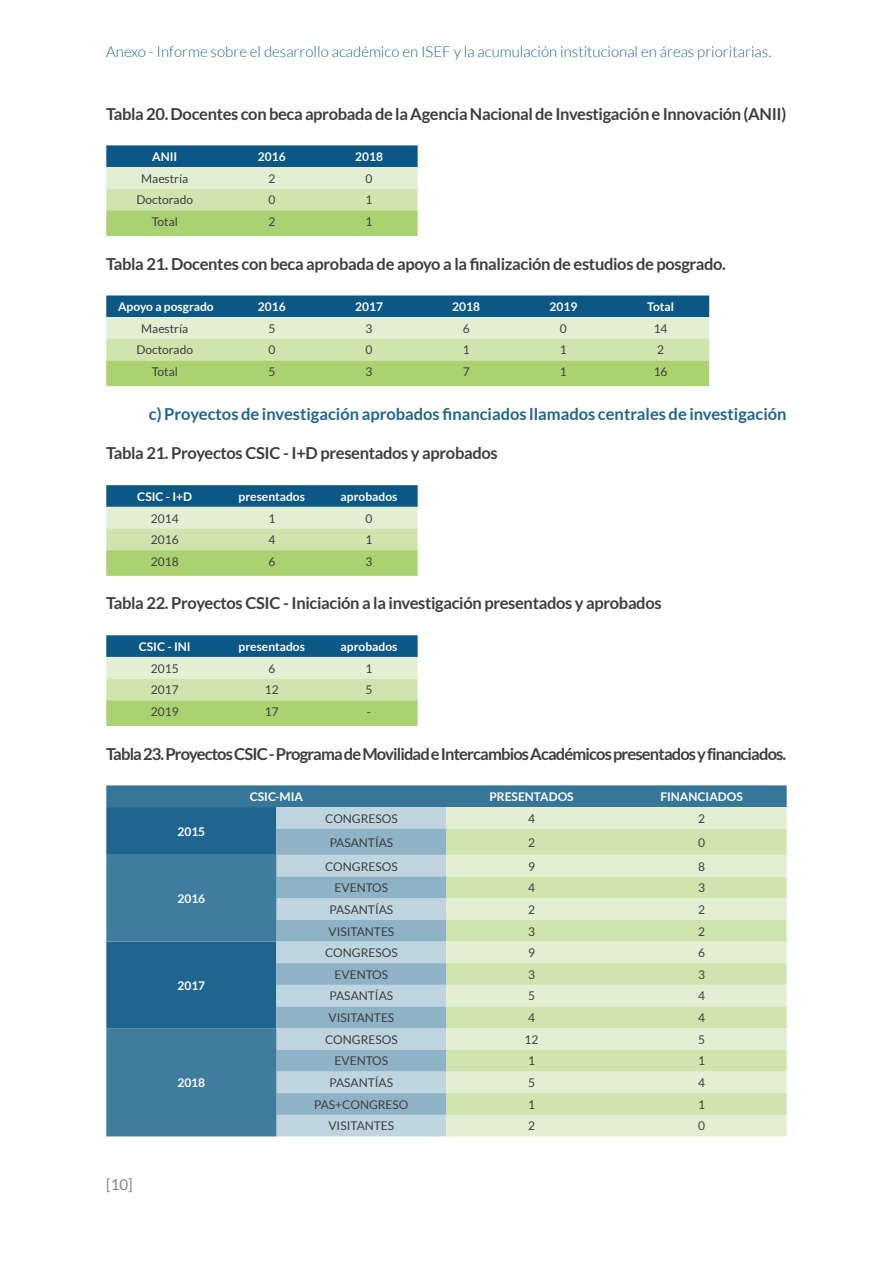
<style>
.page{position:relative;width:893px;height:1263px;background:#fff}
.page>*{position:absolute;margin:0;border:0;box-sizing:border-box;transform-origin:0 0}
.t1{font:700 16.5px "Lato";letter-spacing:-.02em;color:#3e3e3f}
.t2{font:700 16.5px "Lato";letter-spacing:-.05em;color:#3e3e3f}
.t3{font:700 16.5px "Lato";color:#1e6690}
.t4{font:300 15px "Lato";color:#1e6690}
.t5{font:15px "Lato";color:#808285}
.t6{font:12px "Lato";color:#3e3e3f}
.t7{font:700 12px "Lato";color:#fff}
</style>
<div class="page">
<svg style="left:106px;top:145px;width:312px;height:91px;background:#9bc09c"></svg>
<svg style="left:106px;top:295px;width:603px;height:91px;background:#9bc09c"></svg>
<svg style="left:106px;top:485px;width:312px;height:91px;background:#9bc09c"></svg>
<svg style="left:106px;top:635px;width:312px;height:91px;background:#9bc09c"></svg>
<svg style="left:106px;top:785px;width:681px;height:70px;background:#2f7297"></svg>
<div style="left:276px;top:807px;width:170px;height:329px;background:#bed5df"></div>
<div style="left:446px;top:807px;width:341px;height:329px;background:#e3efd2"></div>
<svg style="left:276px;top:829px;width:170px;height:286px;background:#a4c2d1"></svg>
<svg style="left:446px;top:829px;width:341px;height:286px;background:#d8e9be"></svg>
<svg style="left:106px;top:855px;width:170px;height:281px;background:#35759a"></svg>
<p class="t4" style="left:106px;top:43px;width:666px">Anexo - Informe sobre el desarrollo académico en ISEF y la acumulación institucional en áreas prioritarias.</p>
<p class="t1" style="left:106px;top:104px;width:682px">Tabla 20. Docentes con beca aprobada de la Agencia Nacional de Investigación e Innovación (ANII)</p>
<p class="t7" style="left:152px;top:150px;width:27px">ANII</p>
<p class="t7" style="left:258px;top:150px;width:29px">2016</p>
<p class="t7" style="left:355px;top:150px;width:29px">2018</p>
<p class="t6" style="left:141px;top:172px;width:49px">Maestría</p>
<p class="t6" style="left:268px;top:172px;width:8px">2</p>
<p class="t6" style="left:366px;top:172px;width:8px">0</p>
<p class="t6" style="left:137px;top:193px;width:58px">Doctorado</p>
<p class="t6" style="left:268px;top:193px;width:8px">0</p>
<p class="t6" style="left:366px;top:193px;width:8px">1</p>
<p class="t6" style="left:152px;top:215px;width:28px">Total</p>
<p class="t6" style="left:268px;top:215px;width:8px">2</p>
<p class="t6" style="left:366px;top:215px;width:8px">1</p>
<p class="t1" style="left:106px;top:254px;width:621px">Tabla 21. Docentes con beca aprobada de apoyo a la finalización de estudios de posgrado.</p>
<p class="t7" style="left:118px;top:300px;width:97px">Apoyo a posgrado</p>
<p class="t7" style="left:258px;top:300px;width:29px">2016</p>
<p class="t7" style="left:355px;top:300px;width:29px">2017</p>
<p class="t7" style="left:452px;top:300px;width:29px">2018</p>
<p class="t7" style="left:549px;top:300px;width:29px">2019</p>
<p class="t7" style="left:647px;top:300px;width:28px">Total</p>
<p class="t6" style="left:141px;top:322px;width:49px">Maestría</p>
<p class="t6" style="left:268px;top:322px;width:8px">5</p>
<p class="t6" style="left:366px;top:322px;width:8px">3</p>
<p class="t6" style="left:463px;top:322px;width:8px">6</p>
<p class="t6" style="left:560px;top:322px;width:8px">0</p>
<p class="t6" style="left:654px;top:322px;width:15px">14</p>
<p class="t6" style="left:137px;top:343px;width:58px">Doctorado</p>
<p class="t6" style="left:268px;top:343px;width:8px">0</p>
<p class="t6" style="left:366px;top:343px;width:8px">0</p>
<p class="t6" style="left:463px;top:343px;width:8px">1</p>
<p class="t6" style="left:560px;top:343px;width:8px">1</p>
<p class="t6" style="left:657px;top:343px;width:8px">2</p>
<p class="t6" style="left:152px;top:365px;width:28px">Total</p>
<p class="t6" style="left:268px;top:365px;width:8px">5</p>
<p class="t6" style="left:366px;top:365px;width:8px">3</p>
<p class="t6" style="left:463px;top:365px;width:8px">7</p>
<p class="t6" style="left:560px;top:365px;width:8px">1</p>
<p class="t6" style="left:654px;top:365px;width:15px">16</p>
<p class="t3" style="left:149px;top:404px;width:639px">c) Proyectos de investigación aprobados financiados llamados centrales de investigación</p>
<p class="t1" style="left:106px;top:444px;width:393px">Tabla 21. Proyectos CSIC - I+D presentados y aprobados</p>
<p class="t7" style="left:137px;top:490px;width:56px">CSIC - I+D</p>
<p class="t7" style="left:239px;top:490px;width:68px">presentados</p>
<p class="t7" style="left:341px;top:490px;width:58px">aprobados</p>
<p class="t6" style="left:151px;top:511px;width:29px">2014</p>
<p class="t6" style="left:268px;top:511px;width:8px">1</p>
<p class="t6" style="left:366px;top:511px;width:8px">0</p>
<p class="t6" style="left:151px;top:533px;width:29px">2016</p>
<p class="t6" style="left:268px;top:533px;width:8px">4</p>
<p class="t6" style="left:366px;top:533px;width:8px">1</p>
<p class="t6" style="left:151px;top:555px;width:29px">2018</p>
<p class="t6" style="left:268px;top:555px;width:8px">6</p>
<p class="t6" style="left:366px;top:555px;width:8px">3</p>
<p class="t1" style="left:106px;top:594px;width:557px">Tabla 22. Proyectos CSIC - Iniciación a la investigación presentados y aprobados</p>
<p class="t7" style="left:139px;top:640px;width:53px">CSIC - INI</p>
<p class="t7" style="left:239px;top:640px;width:68px">presentados</p>
<p class="t7" style="left:341px;top:640px;width:58px">aprobados</p>
<p class="t6" style="left:151px;top:662px;width:29px">2015</p>
<p class="t6" style="left:268px;top:662px;width:8px">6</p>
<p class="t6" style="left:366px;top:662px;width:8px">1</p>
<p class="t6" style="left:151px;top:683px;width:29px">2017</p>
<p class="t6" style="left:265px;top:683px;width:15px">12</p>
<p class="t6" style="left:366px;top:683px;width:8px">5</p>
<p class="t6" style="left:151px;top:705px;width:29px">2019</p>
<p class="t6" style="left:265px;top:705px;width:15px">17</p>
<p class="t6" style="left:367px;top:705px;width:6px">-</p>
<p class="t2" style="left:106px;top:744px;width:681px">Tabla 23. Proyectos CSIC - Programa de Movilidad e Intercambios Académicos presentados y financiados.</p>
<p class="t7" style="left:250px;top:790px;width:55px">CSIC-MIA</p>
<p class="t7" style="left:489px;top:790px;width:86px">PRESENTADOS</p>
<p class="t7" style="left:660px;top:790px;width:84px">FINANCIADOS</p>
<p class="t7" style="left:177px;top:824px;width:29px">2015</p>
<p class="t6" style="left:325px;top:812px;width:74px">CONGRESOS</p>
<p class="t6" style="left:528px;top:812px;width:8px">4</p>
<p class="t6" style="left:698px;top:812px;width:8px">2</p>
<p class="t6" style="left:330px;top:835px;width:65px">PASANTÍAS</p>
<p class="t6" style="left:528px;top:835px;width:8px">2</p>
<p class="t6" style="left:698px;top:835px;width:8px">0</p>
<p class="t5" style="left:106px;top:1176px;width:28px">[10]</p>
<p class="t7" style="left:177px;top:892px;width:29px">2016</p>
<p class="t7" style="left:177px;top:978px;width:29px">2017</p>
<p class="t7" style="left:177px;top:1076px;width:29px">2018</p>
<p class="t6" style="left:325px;top:859px;width:74px">CONGRESOS</p>
<p class="t6" style="left:528px;top:859px;width:8px">9</p>
<p class="t6" style="left:698px;top:859px;width:8px">8</p>
<p class="t6" style="left:335px;top:881px;width:55px">EVENTOS</p>
<p class="t6" style="left:528px;top:881px;width:8px">4</p>
<p class="t6" style="left:698px;top:881px;width:8px">3</p>
<p class="t6" style="left:330px;top:903px;width:65px">PASANTÍAS</p>
<p class="t6" style="left:528px;top:903px;width:8px">2</p>
<p class="t6" style="left:698px;top:903px;width:8px">2</p>
<p class="t6" style="left:328px;top:924px;width:67px">VISITANTES</p>
<p class="t6" style="left:528px;top:924px;width:8px">3</p>
<p class="t6" style="left:698px;top:924px;width:8px">2</p>
<p class="t6" style="left:325px;top:946px;width:74px">CONGRESOS</p>
<p class="t6" style="left:528px;top:946px;width:8px">9</p>
<p class="t6" style="left:698px;top:946px;width:8px">6</p>
<p class="t6" style="left:335px;top:968px;width:55px">EVENTOS</p>
<p class="t6" style="left:528px;top:968px;width:8px">3</p>
<p class="t6" style="left:698px;top:968px;width:8px">3</p>
<p class="t6" style="left:330px;top:989px;width:65px">PASANTÍAS</p>
<p class="t6" style="left:528px;top:989px;width:8px">5</p>
<p class="t6" style="left:698px;top:989px;width:8px">4</p>
<p class="t6" style="left:328px;top:1011px;width:67px">VISITANTES</p>
<p class="t6" style="left:528px;top:1011px;width:8px">4</p>
<p class="t6" style="left:698px;top:1011px;width:8px">4</p>
<p class="t6" style="left:325px;top:1033px;width:74px">CONGRESOS</p>
<p class="t6" style="left:524px;top:1033px;width:15px">12</p>
<p class="t6" style="left:698px;top:1033px;width:8px">5</p>
<p class="t6" style="left:335px;top:1054px;width:55px">EVENTOS</p>
<p class="t6" style="left:528px;top:1054px;width:8px">1</p>
<p class="t6" style="left:698px;top:1054px;width:8px">1</p>
<p class="t6" style="left:330px;top:1076px;width:65px">PASANTÍAS</p>
<p class="t6" style="left:528px;top:1076px;width:8px">5</p>
<p class="t6" style="left:698px;top:1076px;width:8px">4</p>
<p class="t6" style="left:314px;top:1098px;width:96px">PAS+CONGRESO</p>
<p class="t6" style="left:528px;top:1098px;width:8px">1</p>
<p class="t6" style="left:698px;top:1098px;width:8px">1</p>
<p class="t6" style="left:328px;top:1119px;width:67px">VISITANTES</p>
<p class="t6" style="left:528px;top:1119px;width:8px">2</p>
<p class="t6" style="left:698px;top:1119px;width:8px">0</p>
</div>
